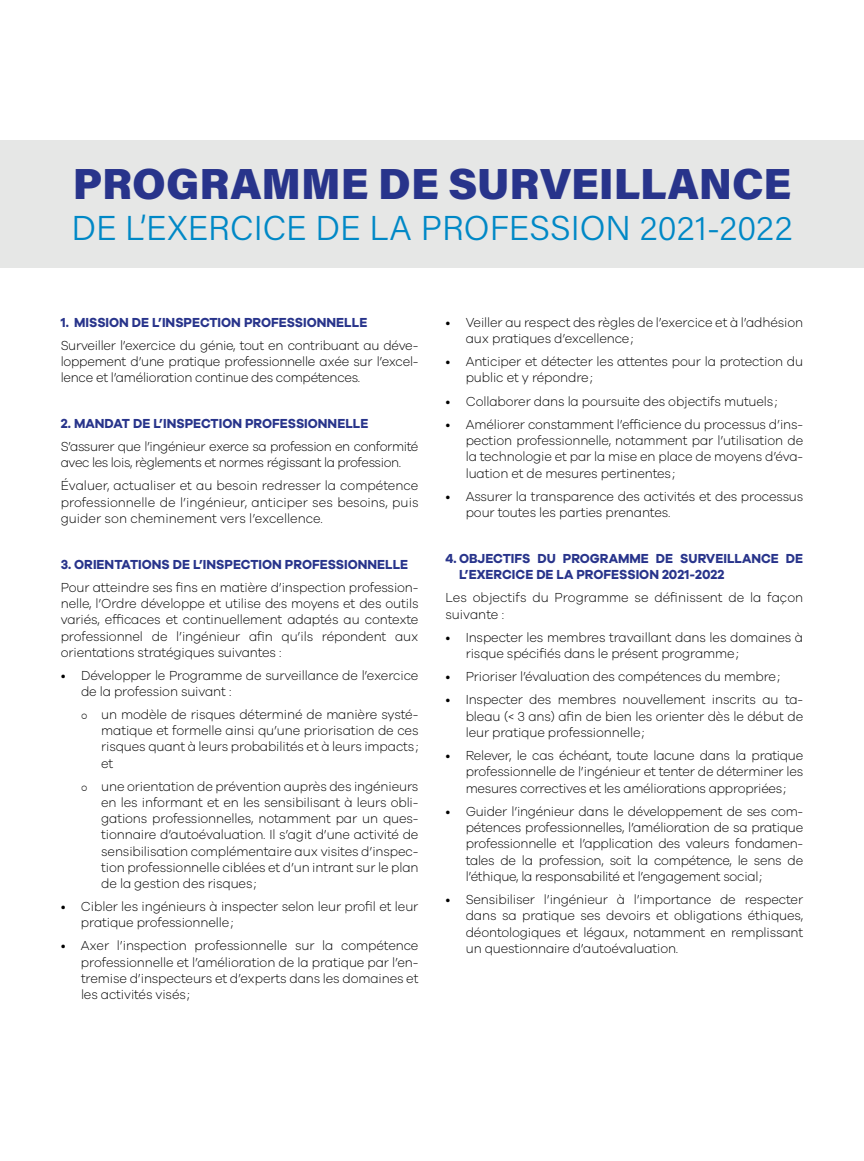
<style>
.page{position:relative;width:864px;height:1161px;background:#fff}
.page>*{position:absolute;margin:0;border:0;box-sizing:border-box;transform-origin:0 0}
.t1{font:900 43.5px "Acumin Pro";color:#28348b}
.t2{font:300 34.5px "Acumin Pro";color:#0088c6}
.t3{font:300 13.5px/16.2px "Galano Grotesque";letter-spacing:-.01em;color:#000;text-align:justify;scale:.95 1}
.t4{font:700 13.5px/16.4px "Galano Grotesque";color:#28348b;scale:.95 1}
.t5{font:300 13.5px/16.2px "Galano Grotesque";letter-spacing:-.03em;color:#000;scale:.95 1}
</style>
<div class="page">
<div style="left:0;top:140px;width:864px;height:127px;background:#e6e7e6"></div>
<h1 class="t1" style="left:73px;top:153px;width:720px">PROGRAMME DE SURVEILLANCE</h1>
<h2 class="t2" style="left:71px;top:204px;width:723px">DE L’EXERCICE DE LA PROFESSION 2021-2022</h2>
<p class="t4" style="left:61px;top:314px;width:324px">1. MISSION DE L’INSPECTION PROFESSIONNELLE</p>
<p class="t3" style="left:61px;top:337px;width:378px">Surveiller l’exercice du génie, tout en contribuant au déve&shy;loppement d’une pratique professionnelle axée sur l’excel&shy;lence et l’amélioration continue des compétences.</p>
<p class="t4" style="left:61px;top:415px;width:325px">2. MANDAT DE L’INSPECTION PROFESSIONNELLE</p>
<p class="t5" style="left:61px;top:438px;width:378px">S’assurer que l’ingénieur exerce sa profession en conformité avec les lois, règlements et normes régissant la profession.</p>
<p class="t3" style="left:61px;top:477px;width:378px">Évaluer, actualiser et au besoin redresser la compétence professionnelle de l’ingénieur, anticiper ses besoins, puis guider son cheminement vers l’excellence.</p>
<p class="t4" style="left:61px;top:556px;width:367px">3. ORIENTATIONS DE L’INSPECTION PROFESSIONNELLE</p>
<p class="t3" style="left:61px;top:579px;width:378px">Pour atteindre ses fins en matière d’inspection profession&shy;nelle, l’Ordre développe et utilise des moyens et des outils variés, efficaces et continuellement adaptés au contexte professionnel de l’ingénieur afin qu’ils répondent aux orientations stratégiques suivantes :</p>
<p class="t3" style="left:81px;top:667px;width:357px;text-indent:-20px">• Développer le Programme de surveillance de l’exercice de la profession suivant :</p>
<p class="t3" style="left:101px;top:706px;width:335px">un modèle de risques déterminé de manière systé&shy;matique et formelle ainsi qu’une priorisation de ces risques quant à leurs probabilités et à leurs impacts; et</p>
<p class="t3" style="left:101px;top:778px;width:335px">une orientation de prévention auprès des ingénieurs en les informant et en les sensibilisant à leurs obli&shy;gations professionnelles, notamment par un ques&shy;tionnaire d’autoévaluation. Il s’agit d’une activité de sensibilisation complémentaire aux visites d’inspec&shy;tion professionnelle ciblées et d’un intrant sur le plan de la gestion des risques;</p>
<p class="t3" style="left:81px;top:898px;width:357px;text-indent:-20px">• Cibler les ingénieurs à inspecter selon leur profil et leur pratique professionnelle;</p>
<p class="t3" style="left:81px;top:937px;width:357px;text-indent:-20px">• Axer l’inspection professionnelle sur la compétence professionnelle et l’amélioration de la pratique par l’en&shy;tremise d’inspecteurs et d’experts dans les domaines et les activités visés;</p>
<p class="t3" style="left:466px;top:314px;width:357px;text-indent:-20px">• Veiller au respect des règles de l’exercice et à l’adhésion aux pratiques d’excellence;</p>
<p class="t3" style="left:466px;top:353px;width:357px;text-indent:-20px">• Anticiper et détecter les attentes pour la protection du public et y répondre;</p>
<p class="t3" style="left:445px;top:392px;width:351px">• Collaborer dans la poursuite des objectifs mutuels;</p>
<p class="t3" style="left:466px;top:415px;width:357px;text-indent:-20px">• Améliorer constamment l’efficience du processus d’ins&shy;pection professionnelle, notamment par l’utilisation de la technologie et par la mise en place de moyens d’éva&shy;luation et de mesures pertinentes;</p>
<p class="t3" style="left:466px;top:487px;width:357px;text-indent:-20px">• Assurer la transparence des activités et des processus pour toutes les parties prenantes.</p>
<p class="t4" style="left:459px;top:550px;width:364px;text-indent:-14px">4. OBJECTIFS DU PROGRAMME DE SURVEILLANCE DE<br>L’EXERCICE DE LA PROFESSION 2021-2022</p>
<p class="t3" style="left:445px;top:589px;width:378px">Les objectifs du Programme se définissent de la façon suivante :</p>
<p class="t3" style="left:466px;top:629px;width:357px;text-indent:-20px">• Inspecter les membres travaillant dans les domaines à risque spécifiés dans le présent programme;</p>
<p class="t3" style="left:445px;top:668px;width:354px">• Prioriser l’évaluation des compétences du membre;</p>
<p class="t3" style="left:466px;top:691px;width:357px;text-indent:-20px">• Inspecter des membres nouvellement inscrits au ta&shy;bleau (&lt; 3 ans) afin de bien les orienter dès le début de leur pratique professionnelle;</p>
<p class="t3" style="left:466px;top:747px;width:357px;text-indent:-20px">• Relever, le cas échéant, toute lacune dans la pratique professionnelle de l’ingénieur et tenter de déterminer les mesures correctives et les améliorations appropriées;</p>
<p class="t3" style="left:466px;top:802px;width:357px;text-indent:-20px">• Guider l’ingénieur dans le développement de ses com&shy;pétences professionnelles, l’amélioration de sa pratique professionnelle et l’application des valeurs fondamen&shy;tales de la profession, soit la compétence, le sens de l’éthique, la responsabilité et l’engagement social;</p>
<p class="t3" style="left:466px;top:891px;width:357px;text-indent:-20px">• Sensibiliser l’ingénieur à l’importance de respecter dans sa pratique ses devoirs et obligations éthiques, déontologiques et légaux, notamment en remplissant un questionnaire d’autoévaluation.</p>
</div>
